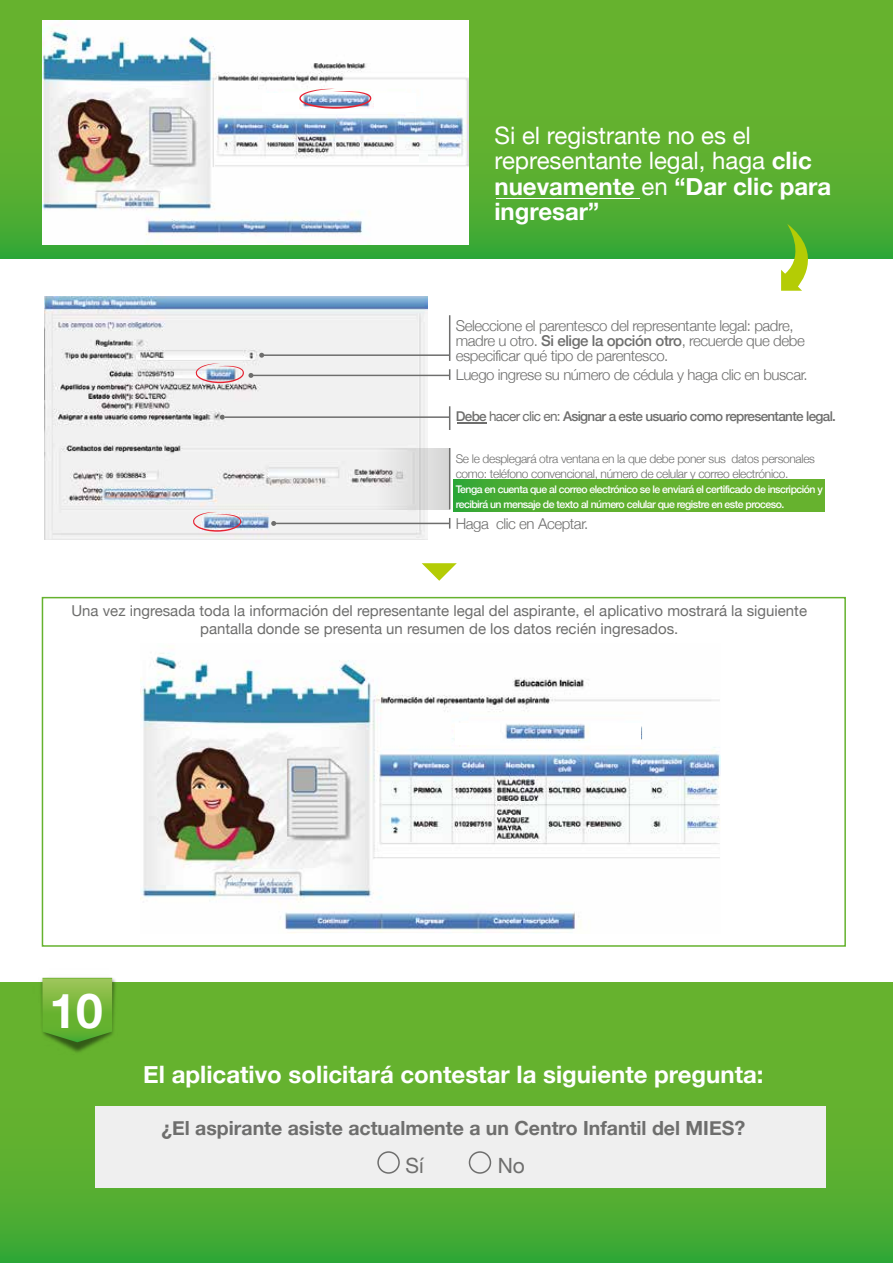
<style>
.page{position:relative;width:893px;height:1263px;background:#fff}
.page>*{position:absolute;margin:0;border:0;box-sizing:border-box;transform-origin:0 0}
.t1{font:700 48px "Helvetica Neue";color:#fff}
.t2{font:24px/25.5px "Helvetica Neue";color:#fff}
.t3{font:700 24px "Helvetica Neue";color:#fff}
.t4{font:21px "Helvetica Neue";color:#6e6e6d}
.t5{font:700 19.5px "Helvetica Neue";color:#6e6e6d}
.t6{font:300 15px/15px "Helvetica Neue";letter-spacing:-.03em;color:#6e6e6d}
.t7{font:15px/18px "Helvetica Neue";color:#6e6e6d;text-align:center}
.t8{font:500 13.5px "Helvetica Neue";letter-spacing:-.05em;color:#6e6e6d}
.t9{font:300 12px/15px "Helvetica Neue";letter-spacing:-.03em;color:#6e6e6d}
.t10{font:500 10.5px/15px "Helvetica Neue";letter-spacing:-.05em;color:#fff}
.s1{font-weight:700}
.s2{font-weight:500}
.s3{font-weight:400}
</style>
<div class="page">
<svg style="left:0;top:0;width:892px;height:259px;background:#5bb031"></svg>
<div style="left:42px;top:597px;width:804px;height:350px;border:2px solid #65b22e"></div>
<svg style="left:0;top:982px;width:892px;height:281px;background:#58af30"></svg>
<div style="left:95px;top:1106px;width:731px;height:82px;background:#efefef"></div>
<div style="left:377px;top:1151px;width:23px;height:23px;border:2px solid #6e6e6d;border-radius:50%"></div>
<div style="left:469px;top:1151px;width:22px;height:23px;border:2px solid #6e6e6d;border-radius:50%"></div>
<img style="left:43px;top:20px;width:425px;height:224px">
<hr style="left:496px;top:198px;width:143px;height:1px;background:#fff">
<div style="left:419px;top:154px;width:8px;height:8px;background:#f9fcfb"></div>
<img style="left:0;top:925px;width:167px;height:179px">
<svg style="left:42px;top:978px;width:70px;height:64px;background:#72b33a"></svg>
<img style="left:141px;top:653px;width:579px;height:280px">
<svg style="left:781px;top:224px;width:46px;height:67px"></svg>
<svg style="left:422px;top:563px;width:35px;height:18px"></svg>
<svg style="left:453px;top:479px;width:372px;height:33px;background:#5aaf30"></svg>
<img style="left:45px;top:297px;width:382px;height:243px">
<hr style="left:449px;top:315px;width:1px;height:46px;background:#6e6e6d">
<hr style="left:262px;top:354px;width:188px;height:2px;background:#6e6e6d">
<svg style="left:449px;top:406px;width:1px;height:24px"></svg>
<hr style="left:249px;top:375px;width:201px;height:1px;background:#6e6e6d">
<hr style="left:225px;top:416px;width:225px;height:2px;background:#6e6e6d">
<hr style="left:274px;top:523px;width:176px;height:1px;background:#6e6e6d">
<svg style="left:259px;top:353px;width:5px;height:5px"></svg>
<svg style="left:220px;top:415px;width:5px;height:5px"></svg>
<svg style="left:271px;top:521px;width:5px;height:5px"></svg>
<svg style="left:376px;top:448px;width:74px;height:61px;background:#dbdbdb"></svg>
<svg style="left:193px;top:512px;width:48px;height:20px"></svg>
<svg style="left:195px;top:363px;width:58px;height:20px"></svg>
<svg style="left:457px;top:422px;width:29px;height:1px"></svg>
<div style="left:262px;top:93px;width:153px;height:18px;background:#fff"></div>
<div style="left:456px;top:723px;width:185px;height:22px;background:#fff"></div>
<img style="left:501px;top:721px;width:89px;height:20px">
<svg style="left:299px;top:89px;width:72px;height:20px"></svg>
<h2 class="t2" style="left:494px;top:122px;width:338px">Si el registrante no es el representante legal, haga <span class="s1">clic nuevamente</span> en <span class="s1">“Dar clic para ingresar”</span></h2>
<p class="t6" style="left:456px;top:318px;width:351px">Seleccione el parentesco del representante legal: padre, madre u otro. <span class="s2">Si elige la opción otro</span>, recuerde que debe especificar qué tipo de parentesco.</p>
<p class="t6" style="left:456px;top:367px;width:354px">Luego ingrese su número de cédula y haga clic en buscar.</p>
<p class="t8" style="left:456px;top:405px;width:382px">Debe <span class="s3">hacer clic en:</span> Asignar a este usuario como representante legal.</p>
<p class="t9" style="left:456px;top:451px;width:361px">Se le desplegará otra ventana en la que debe poner sus datos personales como: teléfono convencional, número de celular y correo electrónico.</p>
<p class="t10" style="left:456px;top:481px;width:369px">Tenga en cuenta que al correo electrónico se le enviará el certificado de inscripción y recibirá un mensaje de texto al número celular que registre en este proceso.</p>
<p class="t6" style="left:456px;top:515px;width:134px">Haga clic en Aceptar.</p>
<p class="t7" style="left:71px;top:602px;width:737px">Una vez ingresada toda la información del representante legal del aspirante, el aplicativo mostrará la siguiente pantalla donde se presenta un resumen de los datos recién ingresados.</p>
<h1 class="t1" style="left:49px;top:981px;width:55px">10</h1>
<h2 class="t3" style="left:143px;top:1060px;width:622px">El aplicativo solicitará contestar la siguiente pregunta:</h2>
<h3 class="t5" style="left:161px;top:1116px;width:585px">¿El aspirante asiste actualmente a un Centro Infantil del MIES?</h3>
<h3 class="t4" style="left:405px;top:1153px;width:20px">Sí</h3>
<h3 class="t4" style="left:498px;top:1153px;width:29px">No</h3>
</div>
